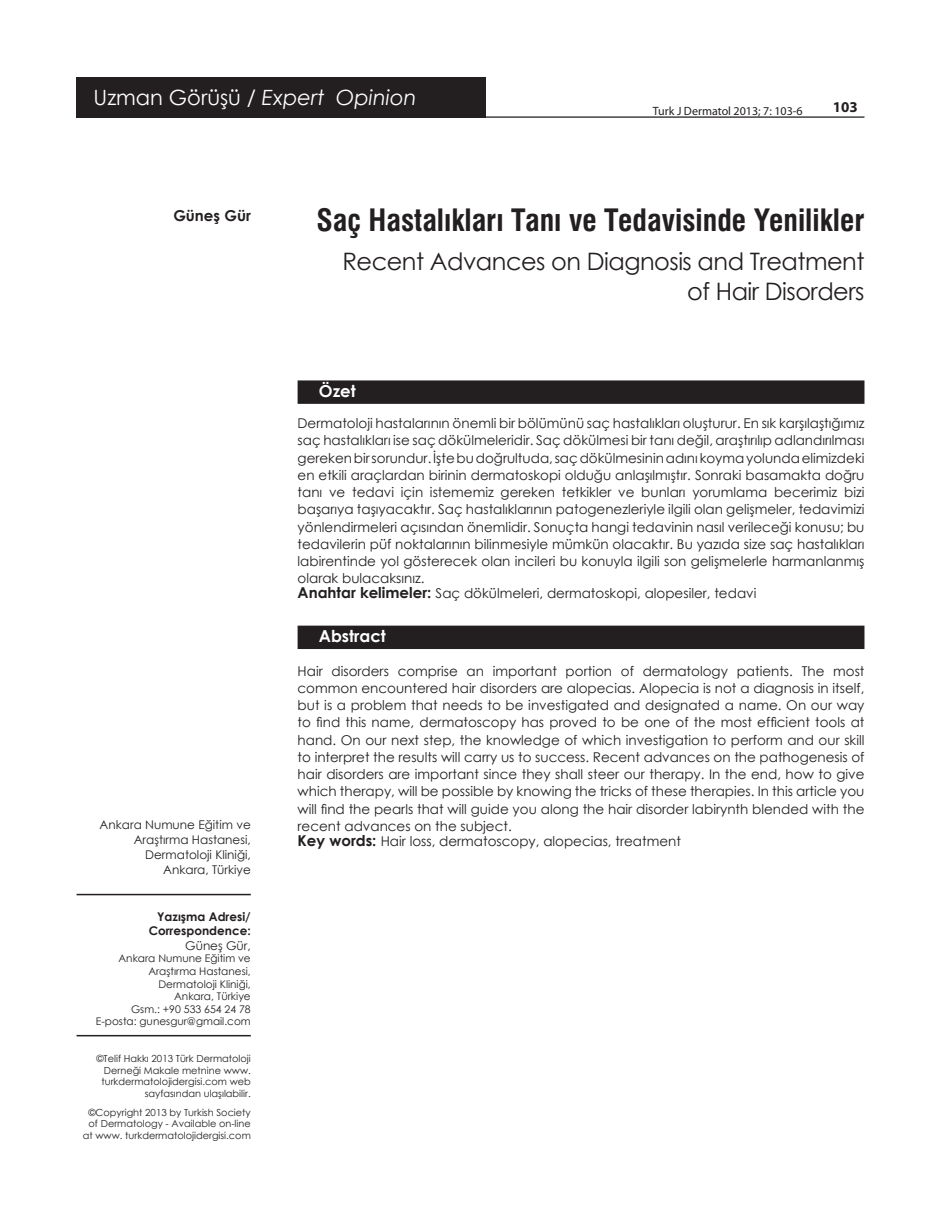
<style>
.page{position:relative;width:940px;height:1217px;background:#fff}
.page>*{position:absolute;margin:0;border:0;box-sizing:border-box;transform-origin:0 0}
.BASLIK{font:30px "Swiss Condensed Bold Tr";color:#231f20}
._2__BASLIK{font:24px/30px "Century Gothic";letter-spacing:-.02em;color:#231f20;text-align:right}
.t1{font:italic 21px "Century Gothic";color:#fff}
.t2{font:700 16.5px "Century Gothic";color:#fff}
.YAZAR{font:700 15px "Century Gothic";color:#231f20}
.t3{font:700 15px "Myriad Pro";color:#231f20}
.t4{font:13.5px/17.2px "Century Gothic";color:#231f20;text-align:justify}
.KURUM{font:12px/15px "Century Gothic";color:#231f20;text-align:right}
.t5{font:700 12px/14.4px "Century Gothic";color:#231f20;text-align:right}
.t6{font:12px "Myriad Pro";color:#231f20}
.t7{font:10.5px/12.6px "Century Gothic";color:#231f20;text-align:right}
.t8{font:9.75px/11.7px "Century Gothic";color:#231f20;text-align:right}
.s1{font-style:normal}
.s2{font-weight:400}
.s3{font-weight:700;font-size:15px}
</style>
<div class="page">
<div style="left:297px;top:625px;width:567px;height:24px;background:#231f20"></div>
<hr style="left:77px;top:893px;width:174px;height:2px;background:#231f20">
<hr style="left:77px;top:1034px;width:174px;height:2px;background:#231f20">
<div style="left:297px;top:380px;width:567px;height:24px;background:#231f20"></div>
<div style="left:77px;top:77px;width:409px;height:40px;background:#231f20"></div>
<hr style="left:77px;top:116px;width:787px;height:2px;background:#231f20">
<p class="t1" style="left:94px;top:83px;width:324px"><span class="s1">Uzman Görüşü /</span> Expert Opinion</p>
<p class="t6" style="left:653px;top:103px;width:151px">Turk J Dermatol 2013; 7: 103-6</p>
<p class="t3" style="left:833px;top:97px;width:26px">103</p>
<p class="YAZAR" style="left:173px;top:204px;width:79px">Güneş Gür</p>
<p class="BASLIK" style="left:316px;top:202px;width:549px">Saç Hastalıkları Tanı ve Tedavisinde Yenilikler</p>
<p class="_2__BASLIK" style="left:342px;top:245px;width:523px">Recent Advances on Diagnosis and Treatment of Hair Disorders</p>
<p class="KURUM" style="left:100px;top:816px;width:153px">Ankara Numune Eğitim ve<br>Araştırma Hastanesi,<br>Dermatoloji Kliniği,<br>Ankara, Türkiye</p>
<p class="t5" style="left:149px;top:908px;width:104px">Yazışma Adresi/<br>Correspondence:<br><span class="s2">Güneş Gür,</span></p>
<p class="t7" style="left:96px;top:951px;width:156px">Ankara Numune Eğitim ve<br>Araştırma Hastanesi,<br>Dermatoloji Kliniği,<br>Ankara, Türkiye<br>Gsm.: +90 533 654 24 78<br>E-posta: gunesgur@gmail.com</p>
<p class="t8" style="left:96px;top:1052px;width:156px">©Telif Hakkı 2013 Türk Dermatoloji<br>Derneği Makale metnine www. turkdermatolojidergisi.com web sayfasından ulaşılabilir.</p>
<p class="t8" style="left:83px;top:1105px;width:169px;text-align:center">©Copyright 2013 by Turkish Society of Dermatology - Available on-line at www. turkdermatolojidergisi.com</p>
<p class="t2" style="left:319px;top:378px;width:38px">Özet</p>
<p class="t4" style="left:297px;top:414px;width:568px">Dermatoloji hastalarının önemli bir bölümünü saç hastalıkları oluşturur. En sık karşılaştığımız saç hastalıkları ise saç dökülmeleridir. Saç dökülmesi bir tanı değil, araştırılıp adlandırılması gereken bir sorundur. İşte bu doğrultuda, saç dökülmesinin adını koyma yolunda elimizdeki en etkili araçlardan birinin dermatoskopi olduğu anlaşılmıştır. Sonraki basamakta doğru tanı ve tedavi için istememiz gereken tetkikler ve bunları yorumlama becerimiz bizi başarıya taşıyacaktır. Saç hastalıklarının patogenezleriyle ilgili olan gelişmeler, tedavimizi yönlendirmeleri açısından önemlidir. Sonuçta hangi tedavinin nasıl verileceği konusu; bu tedavilerin püf noktalarının bilinmesiyle mümkün olacaktır. Bu yazıda size saç hastalıkları labirentinde yol gösterecek olan incileri bu konuyla ilgili son gelişmelerle harmanlanmış olarak bulacaksınız.</p>
<p class="t4" style="left:297px;top:584px;width:460px"><span class="s3">Anahtar kelimeler:</span> Saç dökülmeleri, dermatoskopi, alopesiler, tedavi</p>
<p class="t2" style="left:319px;top:623px;width:68px">Abstract</p>
<p class="t4" style="left:297px;top:661px;width:568px">Hair disorders comprise an important portion of dermatology patients. The most common encountered hair disorders are alopecias. Alopecia is not a diagnosis in itself, but is a problem that needs to be investigated and designated a name. On our way to find this name, dermatoscopy has proved to be one of the most efficient tools at hand. On our next step, the knowledge of which investigation to perform and our skill to interpret the results will carry us to success. Recent advances on the pathogenesis of hair disorders are important since they shall steer our therapy. In the end, how to give which therapy, will be possible by knowing the tricks of these therapies. In this article you will find the pearls that will guide you along the hair disorder labirynth blended with the recent advances on the subject.</p>
<p class="t4" style="left:297px;top:832px;width:385px"><span class="s3">Key words:</span> Hair loss, dermatoscopy, alopecias, treatment</p>
</div>
